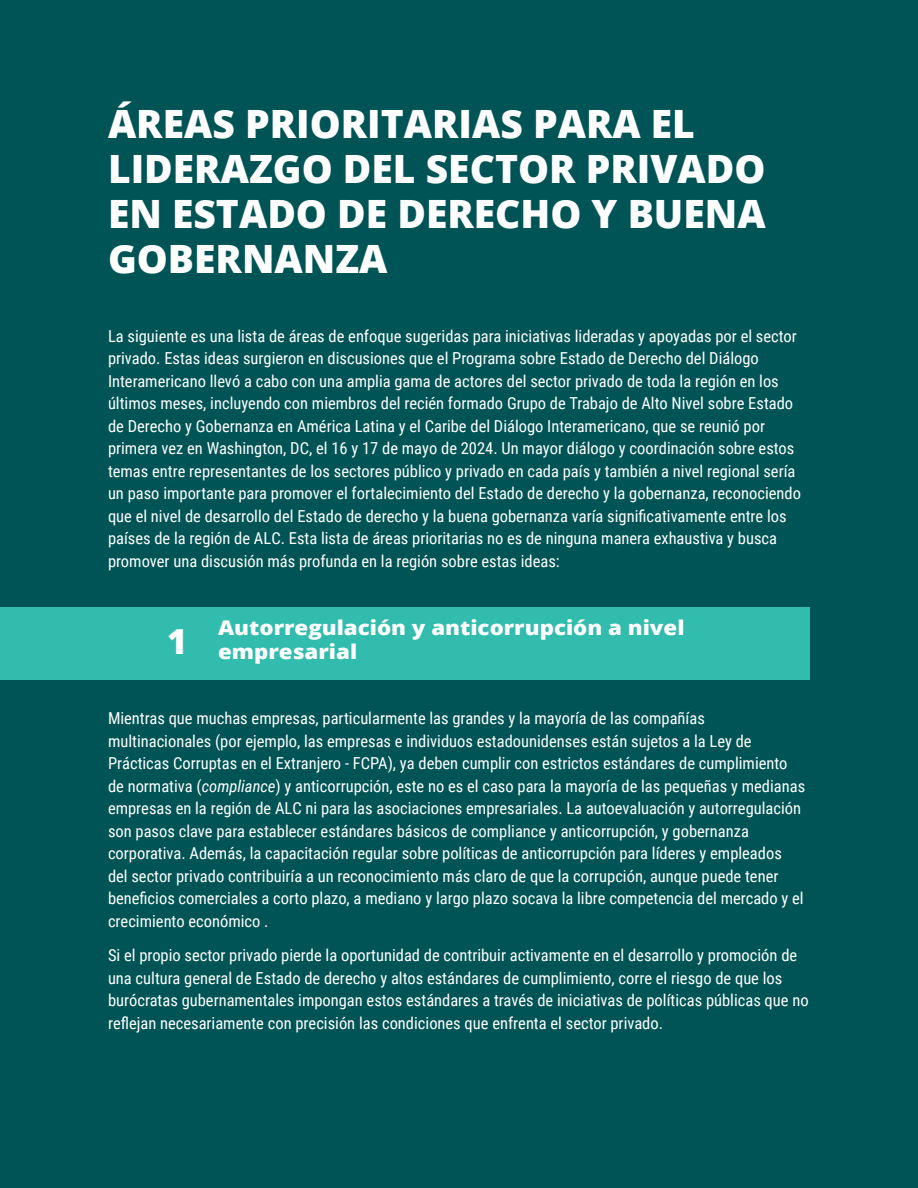
<style>
.page{position:relative;width:918px;height:1188px;background:#005455}
.page>*{position:absolute;margin:0;border:0;box-sizing:border-box;transform-origin:0 0}
.t1{font:800 39px/45px "Open Sans";color:#fff}
.t2{font:800 34.5px "Open Sans";color:#fff}
.t3{font:800 20.25px/24.3px "Open Sans";color:#fff;scale:1.1 1}
.t4{font:16.5px/22.5px "Roboto Condensed";color:#fff}
.s1{font-style:italic}
</style>
<div class="page">
<div style="left:0;top:607px;width:810px;height:72px;background:#32bcad"></div>
<h1 class="t1" style="left:108px;top:99px;width:659px">ÁREAS PRIORITARIAS PARA EL<br>LIDERAZGO DEL SECTOR PRIVADO<br>EN ESTADO DE DERECHO Y BUENA<br>GOBERNANZA</h1>
<p class="t4" style="left:108px;top:324px;width:695px">La siguiente es una lista de áreas de enfoque sugeridas para iniciativas lideradas y apoyadas por el sector privado. Estas ideas surgieron en discusiones que el Programa sobre Estado de Derecho del Diálogo Interamericano llevó a cabo con una amplia gama de actores del sector privado de toda la región en los últimos meses, incluyendo con miembros del recién formado Grupo de Trabajo de Alto Nivel sobre Estado de Derecho y Gobernanza en América Latina y el Caribe del Diálogo Interamericano, que se reunió por primera vez en Washington, DC, el 16 y 17 de mayo de 2024. Un mayor diálogo y coordinación sobre estos temas entre representantes de los sectores público y privado en cada país y también a nivel regional sería un paso importante para promover el fortalecimiento del Estado de derecho y la gobernanza, reconociendo que el nivel de desarrollo del Estado de derecho y la buena gobernanza varía significativamente entre los países de la región de ALC. Esta lista de áreas prioritarias no es de ninguna manera exhaustiva y busca promover una discusión más profunda en la región sobre estas ideas:</p>
<h2 class="t2" style="left:167px;top:615px;width:22px">1</h2>
<p class="t3" style="left:218px;top:614px;width:425px">Autorregulación y anticorrupción a nivel empresarial</p>
<p class="t4" style="left:108px;top:707px;width:699px">Mientras que muchas empresas, particularmente las grandes y la mayoría de las compañías multinacionales (por ejemplo, las empresas e individuos estadounidenses están sujetos a la Ley de Prácticas Corruptas en el Extranjero - FCPA), ya deben cumplir con estrictos estándares de cumplimiento de normativa (<span class="s1">compliance</span>) y anticorrupción, este no es el caso para la mayoría de las pequeñas y medianas empresas en la región de ALC ni para las asociaciones empresariales. La autoevaluación y autorregulación son pasos clave para establecer estándares básicos de compliance y anticorrupción, y gobernanza corporativa. Además, la capacitación regular sobre políticas de anticorrupción para líderes y empleados del sector privado contribuiría a un reconocimiento más claro de que la corrupción, aunque puede tener beneficios comerciales a corto plazo, a mediano y largo plazo socava la libre competencia del mercado y el crecimiento económico .</p>
<p class="t4" style="left:108px;top:944px;width:702px">Si el propio sector privado pierde la oportunidad de contribuir activamente en el desarrollo y promoción de una cultura general de Estado de derecho y altos estándares de cumplimiento, corre el riesgo de que los burócratas gubernamentales impongan estos estándares a través de iniciativas de políticas públicas que no reflejan necesariamente con precisión las condiciones que enfrenta el sector privado.</p>
</div>
